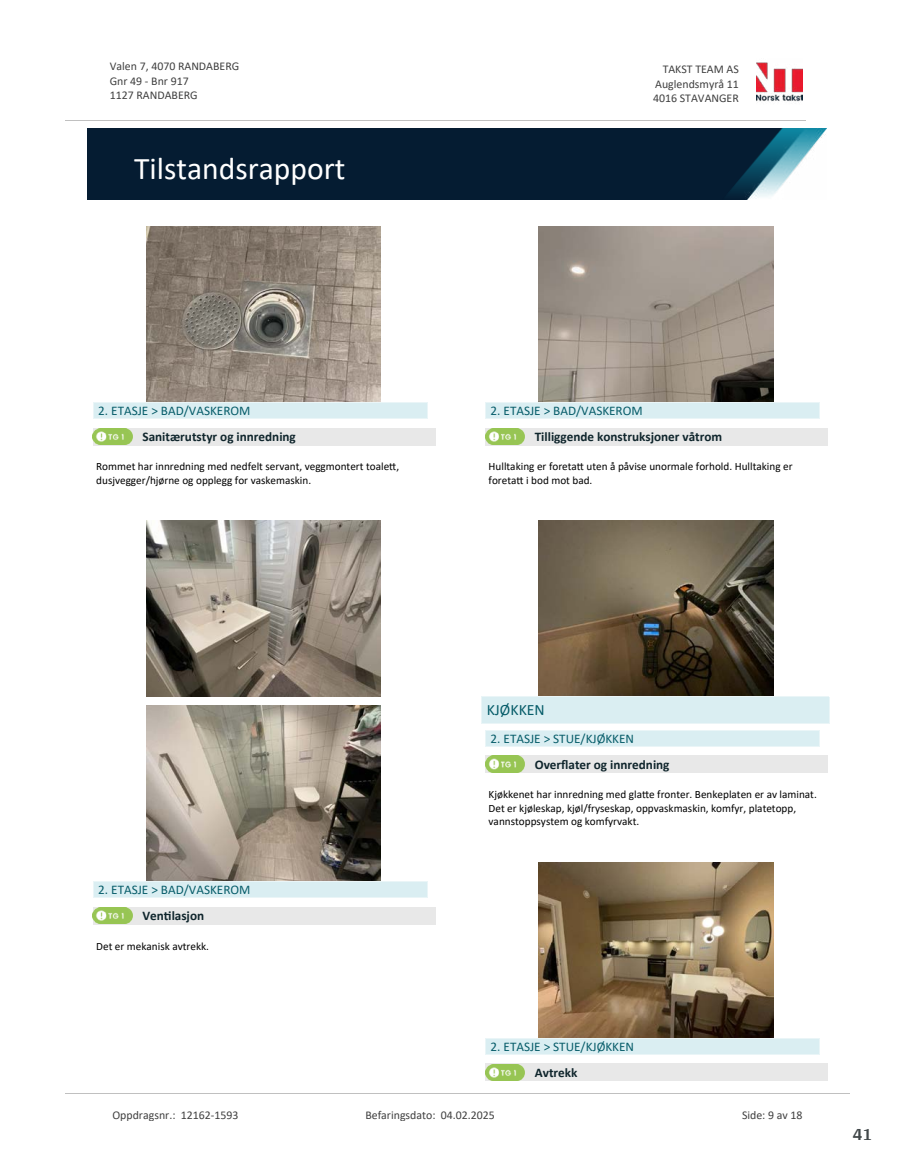
<style>
.page{position:relative;width:915px;height:1172px;background:#fff}
.page>*{position:absolute;margin:0;border:0;box-sizing:border-box;transform-origin:0 0}
.t1{font:31.65px "Calibri";color:#fff}
.t2{font:700 18px "Arya";color:#414749}
.t3{font:15.75px "Calibri";color:#065c69}
.t4{font:13.2px "Calibri";color:#065c69}
.t5{font:700 13.2px "Calibri";color:#0f252c}
.t6{font:11.85px/14.5px "Calibri";color:#404040}
.t7{font:11.25px/13.6px "Calibri";color:#000}
</style>
<div class="page">
<img style="left:146px;top:226px;width:234px;height:176px">
<div style="left:93px;top:428px;width:342px;height:17px;background:#e8e8e8"></div>
<img style="left:93px;top:428px;width:39px;height:17px">
<div style="left:93px;top:402px;width:334px;height:17px;background:#daeef2"></div>
<svg style="left:93px;top:403px;width:1px;height:15px"></svg>
<svg style="left:427px;top:402px;width:1px;height:17px"></svg>
<hr style="left:93px;top:402px;width:334px;height:1px;background:#eaf5f7">
<hr style="left:93px;top:418px;width:334px;height:1px;background:#eaf5f7">
<img style="left:146px;top:521px;width:234px;height:176px">
<img style="left:146px;top:706px;width:234px;height:175px">
<div style="left:93px;top:907px;width:342px;height:17px;background:#e8e8e8"></div>
<img style="left:93px;top:907px;width:39px;height:17px">
<div style="left:93px;top:882px;width:334px;height:16px;background:#daeef2"></div>
<svg style="left:93px;top:882px;width:1px;height:15px"></svg>
<svg style="left:427px;top:881px;width:1px;height:17px"></svg>
<hr style="left:93px;top:881px;width:334px;height:1px;background:#eaf5f7">
<hr style="left:93px;top:897px;width:334px;height:1px;background:#eaf5f7">
<img style="left:538px;top:226px;width:234px;height:176px">
<div style="left:485px;top:428px;width:342px;height:17px;background:#e8e8e8"></div>
<img style="left:485px;top:428px;width:39px;height:17px">
<div style="left:485px;top:402px;width:334px;height:17px;background:#daeef2"></div>
<svg style="left:485px;top:403px;width:1px;height:15px"></svg>
<svg style="left:819px;top:402px;width:1px;height:17px"></svg>
<hr style="left:485px;top:402px;width:334px;height:1px;background:#eaf5f7">
<hr style="left:485px;top:418px;width:334px;height:1px;background:#eaf5f7">
<img style="left:538px;top:521px;width:234px;height:176px">
<div style="left:481px;top:697px;width:347px;height:26px;background:#daeef2"></div>
<svg style="left:481px;top:698px;width:1px;height:25px"></svg>
<svg style="left:828px;top:698px;width:1px;height:25px"></svg>
<hr style="left:481px;top:697px;width:348px;height:1px;background:#eaf5f7">
<hr style="left:481px;top:723px;width:348px;height:1px;background:#eaf5f7">
<div style="left:485px;top:756px;width:342px;height:17px;background:#e8e8e8"></div>
<img style="left:485px;top:756px;width:39px;height:17px">
<div style="left:485px;top:730px;width:334px;height:16px;background:#daeef2"></div>
<svg style="left:485px;top:731px;width:1px;height:15px"></svg>
<svg style="left:819px;top:730px;width:1px;height:16px"></svg>
<hr style="left:485px;top:730px;width:334px;height:1px;background:#eaf5f7">
<hr style="left:485px;top:746px;width:334px;height:1px;background:#eaf5f7">
<img style="left:538px;top:863px;width:234px;height:175px">
<div style="left:485px;top:1064px;width:342px;height:17px;background:#e8e8e8"></div>
<img style="left:485px;top:1064px;width:39px;height:17px">
<div style="left:485px;top:1038px;width:334px;height:16px;background:#daeef2"></div>
<svg style="left:485px;top:1039px;width:1px;height:15px"></svg>
<svg style="left:819px;top:1038px;width:1px;height:16px"></svg>
<hr style="left:485px;top:1038px;width:334px;height:1px;background:#eaf5f7">
<hr style="left:485px;top:1054px;width:334px;height:1px;background:#eaf5f7">
<img style="left:756px;top:62px;width:46px;height:40px">
<hr style="left:65px;top:120px;width:740px;height:1px;background:#c0c0c0">
<img style="left:88px;top:129px;width:738px;height:71px">
<hr style="left:65px;top:1093px;width:784px;height:1px;background:#c0c0c0">
<p class="t6" style="left:110px;top:59px;width:131px">Valen 7, 4070 RANDABERG<br>Gnr 49 - Bnr 917<br>1127 RANDABERG</p>
<p class="t6" style="left:662px;top:62px;width:78px">TAKST TEAM AS</p>
<p class="t6" style="left:655px;top:76px;width:85px">Auglendsmyrå 11</p>
<p class="t6" style="left:653px;top:91px;width:87px">4016 STAVANGER</p>
<h1 class="t1" style="left:134px;top:147px;width:213px">Tilstandsrapport</h1>
<p class="t4" style="left:98px;top:401px;width:154px">2. ETASJE &gt; BAD/VASKEROM</p>
<p class="t5" style="left:142px;top:427px;width:155px">Sanitærutstyr og innredning</p>
<p class="t7" style="left:96px;top:459px;width:304px">Rommet har innredning med nedfelt servant, veggmontert toale琀琀, dusjvegger/hjørne og opplegg for vaskemaskin.</p>
<p class="t4" style="left:490px;top:401px;width:154px">2. ETASJE &gt; BAD/VASKEROM</p>
<p class="t5" style="left:534px;top:427px;width:189px">Tilliggende konstruksjoner våtrom</p>
<p class="t7" style="left:488px;top:459px;width:305px">Hulltaking er foreta琀琀 uten å påvise unormale forhold. Hulltaking er foreta琀琀 i bod mot bad.</p>
<h3 class="t3" style="left:486px;top:699px;width:60px">KJØKKEN</h3>
<p class="t4" style="left:490px;top:729px;width:145px">2. ETASJE &gt; STUE/KJØKKEN</p>
<p class="t4" style="left:98px;top:881px;width:154px">2. ETASJE &gt; BAD/VASKEROM</p>
<p class="t5" style="left:142px;top:906px;width:63px">Ven琀椀lasjon</p>
<p class="t7" style="left:96px;top:939px;width:114px">Det er mekanisk avtrekk.</p>
<p class="t5" style="left:534px;top:755px;width:136px">Over昀氀ater og innredning</p>
<p class="t7" style="left:488px;top:787px;width:330px">Kjøkkenet har innredning med gla琀琀e fronter. Benkeplaten er av laminat.<br>Det er kjøleskap, kjøl/fryseskap, oppvaskmaskin, komfyr, platetopp, vannstoppsystem og komfyrvakt.</p>
<p class="t4" style="left:490px;top:1037px;width:145px">2. ETASJE &gt; STUE/KJØKKEN</p>
<p class="t5" style="left:534px;top:1063px;width:44px">Avtrekk</p>
<p class="t6" style="left:112px;top:1107px;width:127px">Oppdragsnr.: 12162-1593</p>
<p class="t6" style="left:365px;top:1107px;width:131px">Befaringsdato: 04.02.2025</p>
<p class="t6" style="left:741px;top:1107px;width:62px">Side: 9 av 18</p>
<h2 class="t2" style="left:852px;top:1123px;width:21px">41</h2>
</div>
